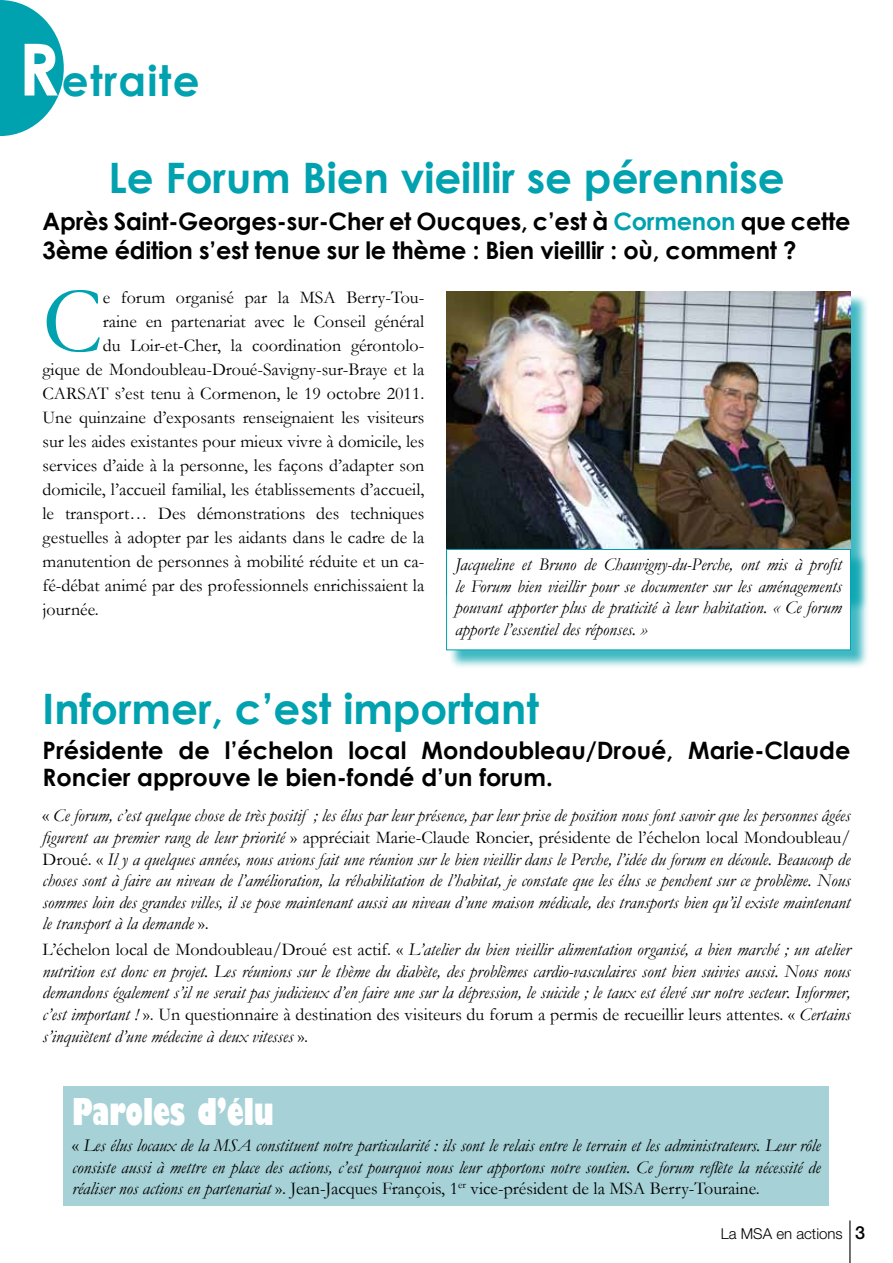
<style>
.page{position:relative;width:893px;height:1263px;background:#fff}
.page>*{position:absolute;margin:0;border:0;box-sizing:border-box;transform-origin:0 0}
.t1{font:94.95px "Garamond";color:#00a2af}
.t2{font:700 42px "Century Gothic";color:#00a2af}
.t3{font:700 42px "Century Gothic";letter-spacing:.03em;color:#00a2af}
.t4{font:800 condensed 36px "Gill Sans";color:#fff}
.t5{font:700 24px/28.8px "Century Gothic";letter-spacing:-.01em;color:#000}
.t6{font:italic 18px/21.6px "Garamond";color:#000;text-align:justify}
.t7{font:18px "Garamond";color:#000}
.t8{font:300 15px "Helvetica Neue LT Std";color:#000}
.s1{font-size:72px;color:#fff}
.s2{color:#00a2af}
.s3{font-style:normal}
.s4{font-weight:500;font-size:18px}
</style>
<div class="page">
<hr style="left:849px;top:1220px;width:1px;height:43px;background:#000">
<svg style="left:0;top:0;width:64px;height:136px"></svg>
<div style="left:64px;top:1086px;width:765px;height:119px;background:#a6d1d6"></div>
<div style="left:449px;top:293px;width:420px;height:320px;background:#00a2af;opacity:.75"></div>
<img style="left:447px;top:291px;width:403px;height:258px">
<div style="left:449px;top:551px;width:420px;height:118px;background:#00a2af;opacity:.75"></div>
<div style="left:447px;top:549px;width:403px;height:101px;background:#fff"></div>
<div style="left:446px;top:549px;width:405px;height:101px;border:1px solid #00a2af"></div>
<h2 class="t3" style="left:18px;top:48px;width:183px"><span class="s1">R</span>etraite</h2>
<h2 class="t2" style="left:108px;top:146px;width:678px">Le Forum Bien vieillir se pérennise</h2>
<h3 class="t5" style="left:43px;top:206px;width:809px">Après Saint-Georges-sur-Cher et Oucques, c’est à <span class="s2">Cormenon</span> que cette<br>3ème édition s’est tenue sur le thème : Bien vieillir : où, comment ?</h3>
<h1 class="t1" style="left:43px;top:257px;width:62px">C</h1>
<p class="t7" style="left:103px;top:285px;width:323px">e forum organisé par la MSA Berry-Tou-</p>
<p class="t7" style="left:103px;top:309px;width:323px">raine en partenariat avec le Conseil général</p>
<p class="t7" style="left:103px;top:333px;width:323px">du Loir-et-Cher, la coordination gérontolo-</p>
<p class="t7" style="left:43px;top:357px;width:383px">gique de Mondoubleau-Droué-Savigny-sur-Braye et la</p>
<p class="t7" style="left:43px;top:381px;width:383px">CARSAT s’est tenu à Cormenon, le 19 octobre 2011.</p>
<p class="t7" style="left:43px;top:405px;width:383px">Une quinzaine d’exposants renseignaient les visiteurs</p>
<p class="t7" style="left:43px;top:429px;width:383px">sur les aides existantes pour mieux vivre à domicile, les</p>
<p class="t7" style="left:43px;top:453px;width:383px">services d’aide à la personne, les façons d’adapter son</p>
<p class="t7" style="left:43px;top:477px;width:383px">domicile, l’accueil familial, les établissements d’accueil,</p>
<p class="t7" style="left:43px;top:501px;width:383px">le transport… Des démonstrations des techniques</p>
<p class="t7" style="left:43px;top:525px;width:383px">gestuelles à adopter par les aidants dans le cadre de la</p>
<p class="t7" style="left:43px;top:549px;width:383px">manutention de personnes à mobilité réduite et un ca-</p>
<p class="t7" style="left:43px;top:573px;width:383px">fé-débat animé par des professionnels enrichissaient la</p>
<p class="t7" style="left:43px;top:597px;width:58px">journée.</p>
<p class="t6" style="left:455px;top:553px;width:388px">Jacqueline et Bruno de Chauvigny-du-Perche, ont mis à profit le Forum bien vieillir pour se documenter sur les aménagements pouvant apporter plus de praticité à leur habitation. « Ce forum apporte l’essentiel des réponses. »</p>
<h2 class="t2" style="left:43px;top:676px;width:498px">Informer, c’est important</h2>
<h3 class="t5" style="left:43px;top:736px;width:809px;line-height:27px">Présidente de l’échelon local Mondoubleau/Droué, Marie-Claude<br>Roncier approuve le bien-fondé d’un forum.</h3>
<p class="t6" style="left:43px;top:804px;width:809px"><span class="s3">«</span> Ce forum, c’est quelque chose de très positif ; les élus par leur présence, par leur prise de position nous font savoir que les personnes âgées figurent au premier rang de leur priorité <span class="s3">» appréciait Marie-Claude Roncier, présidente de l’échelon local Mondoubleau/ Droué. «</span> Il y a quelques années, nous avions fait une réunion sur le bien vieillir dans le Perche, l’idée du forum en découle. Beaucoup de choses sont à faire au niveau de l’amélioration, la réhabilitation de l’habitat, je constate que les élus se penchent sur ce problème. Nous sommes loin des grandes villes, il se pose maintenant aussi au niveau d’une maison médicale, des transports bien qu’il existe maintenant le transport à la demande <span class="s3">».</span></p>
<p class="t6" style="left:43px;top:938px;width:809px"><span class="s3">L’échelon local de Mondoubleau/Droué est actif. «</span> L’atelier du bien vieillir alimentation organisé, a bien marché ; un atelier nutrition est donc en projet. Les réunions sur le thème du diabète, des problèmes cardio-vasculaires sont bien suivies aussi. Nous nous demandons également s’il ne serait pas judicieux d’en faire une sur la dépression, le suicide ; le taux est élevé sur notre secteur. Informer, c’est important ! <span class="s3">». Un questionnaire à destination des visiteurs du forum a permis de recueillir leurs attentes. «</span> Certains s’inquiètent d’une médecine à deux vitesses <span class="s3">».</span></p>
<h3 class="t4" style="left:72px;top:1089px;width:203px">Paroles d’élu</h3>
<p class="t6" style="left:72px;top:1134px;width:750px"><span class="s3">«</span> Les élus locaux de la MSA constituent notre particularité : ils sont le relais entre le terrain et les administrateurs. Leur rôle consiste aussi à mettre en place des actions, c’est pourquoi nous leur apportons notre soutien. Ce forum reflète la nécessité de réaliser nos actions en partenariat <span class="s3">». Jean-Jacques François, 1</span><sup>er</sup> <span class="s3">vice-président de la MSA Berry-Touraine.</span></p>
<p class="t8" style="left:721px;top:1224px;width:146px">La MSA en actions <span class="s4">3</span></p>
</div>
